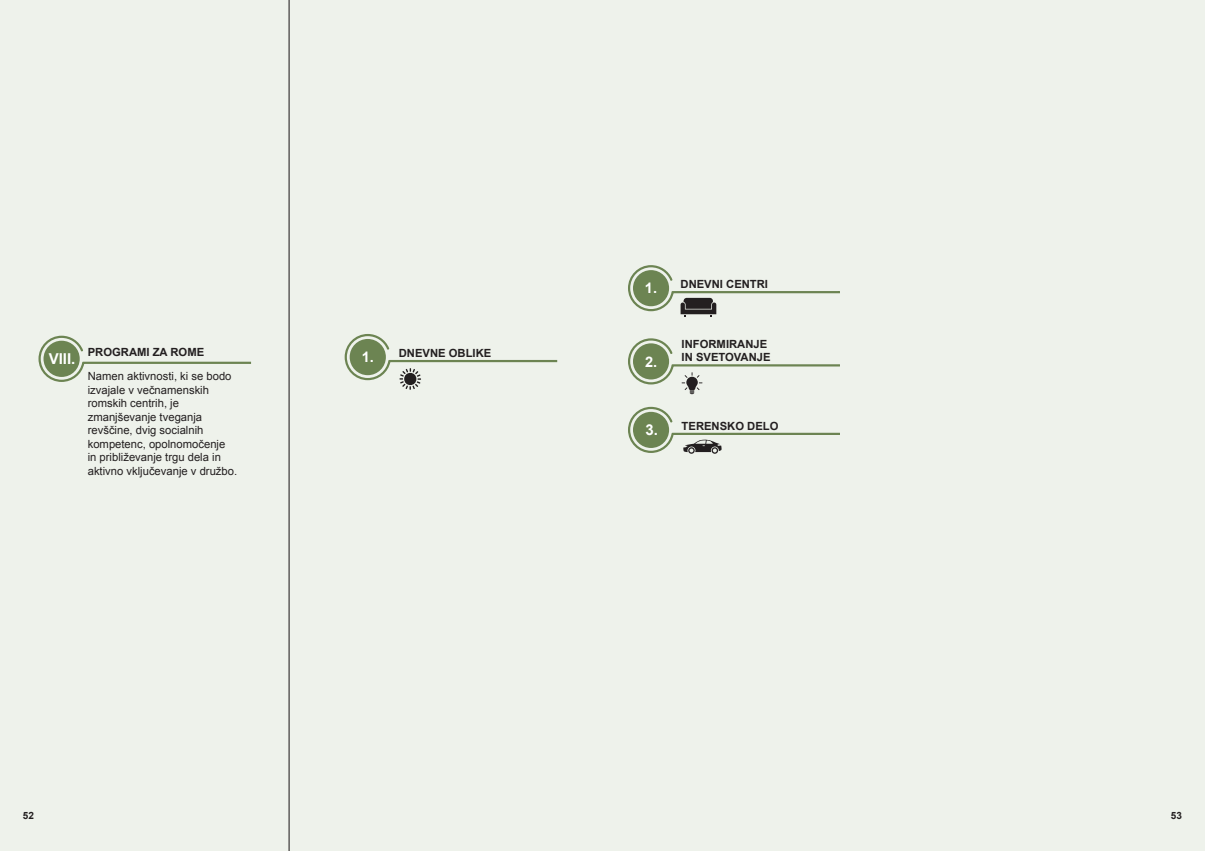
<style>
.page{position:relative;width:1205px;height:851px;background:#fff}
.page>*{position:absolute;margin:0;border:0;box-sizing:border-box;transform-origin:0 0}
.t1{font:700 15px "Arial";color:#fff}
.t2{font:700 14.5px "Arial";color:#fff}
.t3{font:11.25px/13.5px "Arial";color:#231f20}
.t4{font:700 11.25px/13.5px "Arial";color:#231f20}
.t5{font:700 10px "Arial";color:#231f20}
</style>
<div class="page">
<div style="left:0;top:0;width:1205px;height:850px;background:#eef2eb"></div>
<hr style="left:288px;top:0;width:2px;height:850px;background:#231f20">
<svg style="left:344px;top:334px;width:214px;height:56px"></svg>
<div style="left:350px;top:339px;width:36px;height:36px;background:#6c8452;border-radius:50%"></div>
<svg style="left:38px;top:335px;width:214px;height:47px"></svg>
<div style="left:44px;top:340px;width:36px;height:37px;background:#6c8452;border-radius:50%"></div>
<svg style="left:628px;top:338px;width:212px;height:56px"></svg>
<svg style="left:628px;top:406px;width:212px;height:47px"></svg>
<svg style="left:628px;top:265px;width:212px;height:52px"></svg>
<h1 class="t1" style="left:49px;top:349px;width:28px">VIII.</h1>
<p class="t4" style="left:88px;top:346px;width:118px">PROGRAMI ZA ROME</p>
<p class="t3" style="left:88px;top:369px;width:151px">Namen aktivnosti, ki se bodo izvajale v večnamenskih romskih centrih, je zmanjševanje tveganja revščine, dvig socialnih kompetenc, opolnomočenje<br>in približevanje trgu dela in aktivno vključevanje v družbo.</p>
<p class="t2" style="left:362px;top:347px;width:14px">1.</p>
<p class="t2" style="left:645px;top:279px;width:14px">1.</p>
<p class="t4" style="left:680px;top:278px;width:89px">DNEVNI CENTRI</p>
<p class="t4" style="left:399px;top:346px;width:94px">DNEVNE OBLIKE</p>
<p class="t4" style="left:681px;top:337px;width:90px">INFORMIRANJE<br>IN SVETOVANJE</p>
<p class="t2" style="left:645px;top:352px;width:14px">2.</p>
<h1 class="t1" style="left:645px;top:420px;width:14px">3.</h1>
<p class="t4" style="left:681px;top:419px;width:98px">TERENSKO DELO</p>
<p class="t5" style="left:23px;top:809px;width:13px">52</p>
<p class="t5" style="left:1171px;top:809px;width:13px">53</p>
</div>
